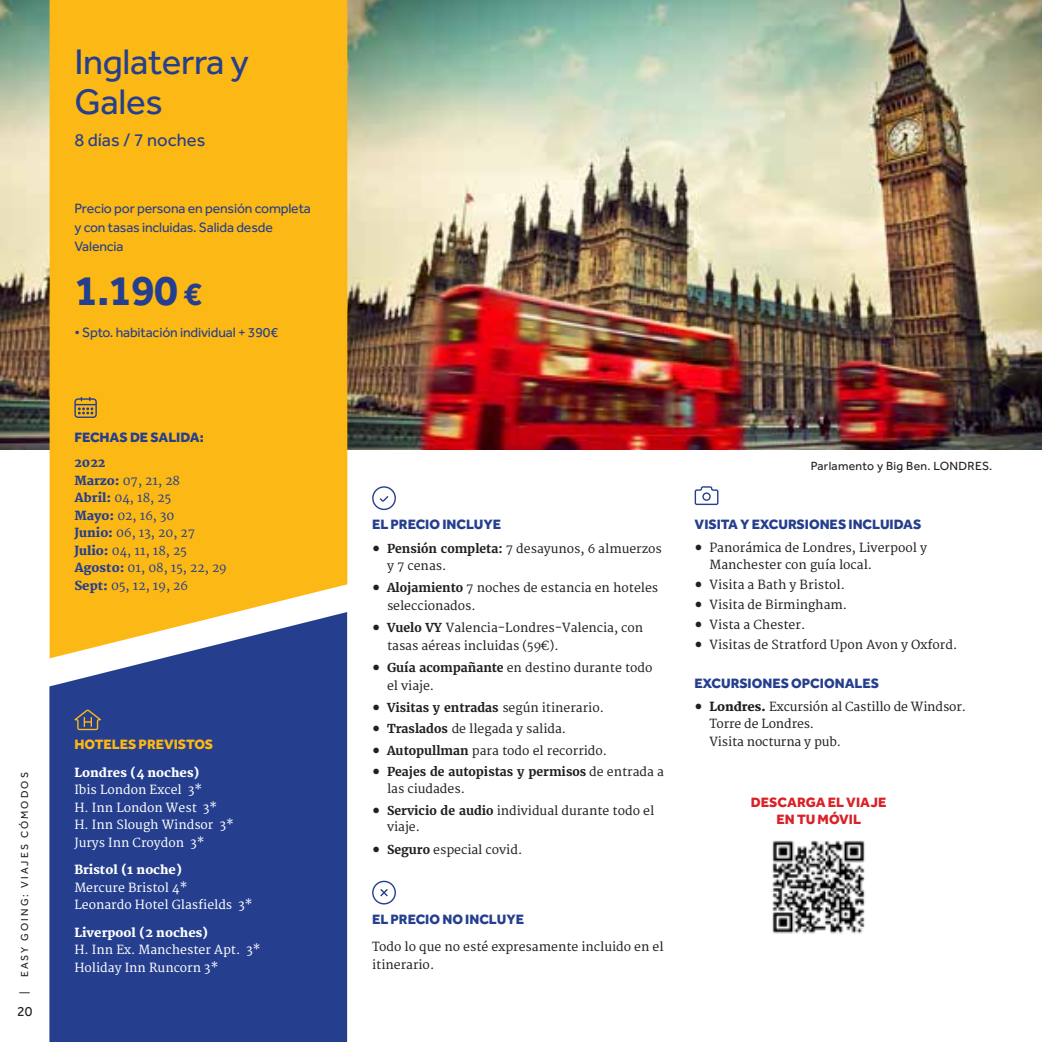
<style>
.page{position:relative;width:1042px;height:1042px;background:#fff}
.page>*{position:absolute;margin:0;border:0;box-sizing:border-box;transform-origin:0 0}
.t1{font:700 43.75px "Effra";color:#253f8e}
.t2{font:36.75px/40.2px "Effra";letter-spacing:-.01em;color:#253f8e}
.t3{font:18.38px "Effra";color:#253f8e}
.t4{font:14px/19.2px "Effra";letter-spacing:-.01em;color:#253f8e}
.t5{font:800 14px "Effra";color:#253f8e}
.t6{font:800 14px "Effra";color:#da2128}
.t7{font:800 14px "Effra";color:#fcb814}
.t8{font:14px "Effra";color:#231f20}
.t9{font:12.25px/17.5px "Merriweather";color:#231f20}
.t10{font:12.25px/17.5px "Merriweather";color:#fff}
.t11{font:12.25px "Merriweather";color:#253f8e}
.t12{font:700 12.25px/16.6px "Merriweather";color:#231f20}
.t13{font:800 12.25px "Merriweather";color:#fff}
.t14{font:12.25px "Effra";letter-spacing:.025em;color:#231f20}
.t15{font:800 12.25px "Merriweather";color:#253f8e}
.t16{font:10.5px "Effra";letter-spacing:.2em;color:#231f20}
.s1{font-size:33.25px}
.s2{font-weight:800}
.s3{font-family:"Minion Pro";font-size:21px}
.s4{font-weight:700}
.s5{font-family:"Minion Pro";font-weight:400;font-size:21px}
.s6{font-weight:400}
</style>
<div class="page">
<img style="left:347px;top:0;width:695px;height:450px">
<img style="left:0;top:0;width:50px;height:450px">
<div style="left:50px;top:0;width:297px;height:612px;background:#fcb814"></div>
<svg style="left:49px;top:612px;width:298px;height:430px;fill:#253f8e"></svg>
<svg style="left:74px;top:709px;width:27px;height:21px"></svg>
<svg style="left:694px;top:486px;width:24px;height:19px"></svg>
<svg style="left:372px;top:486px;width:24px;height:24px"></svg>
<svg style="left:372px;top:881px;width:24px;height:23px"></svg>
<svg style="left:74px;top:397px;width:23px;height:21px"></svg>
<img style="left:772px;top:840px;width:93px;height:94px">
<p class="t2" style="left:74px;top:41px;width:176px">Inglaterra y<br>Gales</p>
<p class="t3" style="left:74px;top:129px;width:132px">8 días / 7 noches</p>
<p class="t4" style="left:74px;top:198px;width:238px">Precio por persona en pensión completa</p>
<p class="t4" style="left:74px;top:218px;width:200px">y con tasas incluidas. Salida desde<br>Valencia</p>
<p class="t1" style="left:74px;top:264px;width:129px">1.190 <span class="s1">€</span></p>
<p class="t4" style="left:74px;top:323px;width:205px">• Spto. habitación individual + 390€</p>
<p class="t5" style="left:74px;top:429px;width:131px">FECHAS DE SALIDA:</p>
<p class="t15" style="left:74px;top:456px;width:33px">2022</p>
<p class="t11" style="left:74px;top:473px;width:107px"><span class="s2">Marzo:</span> 07, 21, 28</p>
<p class="t11" style="left:74px;top:491px;width:98px"><span class="s2">Abril:</span> 04, 18, 25</p>
<p class="t11" style="left:74px;top:508px;width:102px"><span class="s2">Mayo:</span> 02, 16, 30</p>
<p class="t11" style="left:74px;top:526px;width:122px"><span class="s2">Junio:</span> 06, 13, 20, 27</p>
<p class="t11" style="left:74px;top:543px;width:114px"><span class="s2">Julio:</span> 04, 11, 18, 25</p>
<p class="t11" style="left:74px;top:561px;width:154px"><span class="s2">Agosto:</span> 01, 08, 15, 22, 29</p>
<p class="t11" style="left:74px;top:578px;width:115px"><span class="s2">Sept:</span> 05, 12, 19, 26</p>
<p class="t16" style="left:18px;top:977px;width:206px;rotate:-90deg">EASY GOING: VIAJES CÓMODOS</p>
<p class="t16" style="left:18px;top:994px;width:4px;rotate:-90deg">|</p>
<p class="t8" style="left:17px;top:1003px;width:17px">20</p>
<p class="t7" style="left:74px;top:736px;width:140px">HOTELES PREVISTOS</p>
<p class="t13" style="left:74px;top:765px;width:127px">Londres (4 noches)</p>
<p class="t10" style="left:74px;top:782px;width:129px">Ibis London Excel 3*</p>
<p class="t10" style="left:74px;top:799px;width:144px">H. Inn London West 3*</p>
<p class="t10" style="left:74px;top:817px;width:161px">H. Inn Slough Windsor 3*</p>
<p class="t10" style="left:74px;top:834px;width:132px">Jurys Inn Croydon 3*</p>
<p class="t13" style="left:74px;top:863px;width:109px">Bristol (1 noche)</p>
<p class="t10" style="left:74px;top:879px;width:180px">Mercure Bristol 4*<br>Leonardo Hotel Glasfields 3*</p>
<p class="t13" style="left:74px;top:925px;width:135px">Liverpool (2 noches)</p>
<p class="t10" style="left:74px;top:941px;width:188px">H. Inn Ex. Manchester Apt. 3*<br>Holiday Inn Runcorn 3*</p>
<p class="t5" style="left:372px;top:516px;width:131px">EL PRECIO INCLUYE</p>
<p class="t9" style="left:387px;top:541px;width:276px;line-height:16.6px;text-indent:-15px"><span class="s3">•</span> <span class="s4">Pensión completa:</span> 7 desayunos, 6 almuerzos y 7 cenas.</p>
<p class="t9" style="left:387px;top:580px;width:273px;text-indent:-15px"><span class="s3">•</span> <span class="s4">Alojamiento</span> 7 noches de estancia en hoteles seleccionados.</p>
<p class="t9" style="left:387px;top:620px;width:258px;text-indent:-15px"><span class="s3">•</span> <span class="s4">Vuelo VY</span> Valencia-Londres-Valencia, con tasas aéreas incluidas (59€).</p>
<p class="t9" style="left:387px;top:660px;width:267px;text-indent:-15px"><span class="s3">•</span> <span class="s4">Guía acompañante</span> en destino durante todo el viaje.</p>
<p class="t12" style="left:372px;top:699px;width:233px"><span class="s5">•</span> Visitas y entradas <span class="s6">según itinerario.</span></p>
<p class="t9" style="left:372px;top:720px;width:195px"><span class="s3">•</span> <span class="s4">Traslados</span> de llegada y salida.</p>
<p class="t9" style="left:372px;top:742px;width:236px"><span class="s3">•</span> <span class="s4">Autopullman</span> para todo el recorrido.</p>
<p class="t12" style="left:387px;top:763px;width:278px;text-indent:-15px"><span class="s5">•</span> Peajes de autopistas y permisos <span class="s6">de entrada a las ciudades.</span></p>
<p class="t9" style="left:387px;top:802px;width:269px;line-height:16.6px;text-indent:-15px"><span class="s3">•</span> <span class="s4">Servicio de audio</span> individual durante todo el viaje.</p>
<p class="t9" style="left:372px;top:841px;width:152px"><span class="s3">•</span> <span class="s4">Seguro</span> especial covid.</p>
<p class="t5" style="left:372px;top:910px;width:153px">EL PRECIO NO INCLUYE</p>
<p class="t9" style="left:372px;top:938px;width:293px">Todo lo que no esté expresamente incluido en el itinerario.</p>
<p class="t14" style="left:811px;top:458px;width:183px">Parlamento y Big Ben. LONDRES.</p>
<p class="t5" style="left:694px;top:516px;width:228px">VISITA Y EXCURSIONES INCLUIDAS</p>
<p class="t9" style="left:709px;top:539px;width:219px;text-indent:-15px"><span class="s3">•</span> Panorámica de Londres, Liverpool y<br>Manchester con guía local.</p>
<p class="t9" style="left:694px;top:576px;width:152px"><span class="s3">•</span> Visita a Bath y Bristol.</p>
<p class="t9" style="left:694px;top:596px;width:154px"><span class="s3">•</span> Visita de Birmingham.</p>
<p class="t9" style="left:694px;top:616px;width:112px"><span class="s3">•</span> Vista a Chester.</p>
<p class="t9" style="left:694px;top:636px;width:264px"><span class="s3">•</span> Visitas de Stratford Upon Avon y Oxford.</p>
<p class="t5" style="left:694px;top:675px;width:186px">EXCURSIONES OPCIONALES</p>
<p class="t9" style="left:709px;top:698px;width:258px;text-indent:-15px"><span class="s3">•</span> <span class="s2">Londres.</span> Excursión al Castillo de Windsor.<br>Torre de Londres.<br>Visita nocturna y pub.</p>
<p class="t6" style="left:751px;top:793px;width:137px">DESCARGA EL VIAJE</p>
<p class="t6" style="left:776px;top:811px;width:86px">EN TU MÓVIL</p>
</div>
